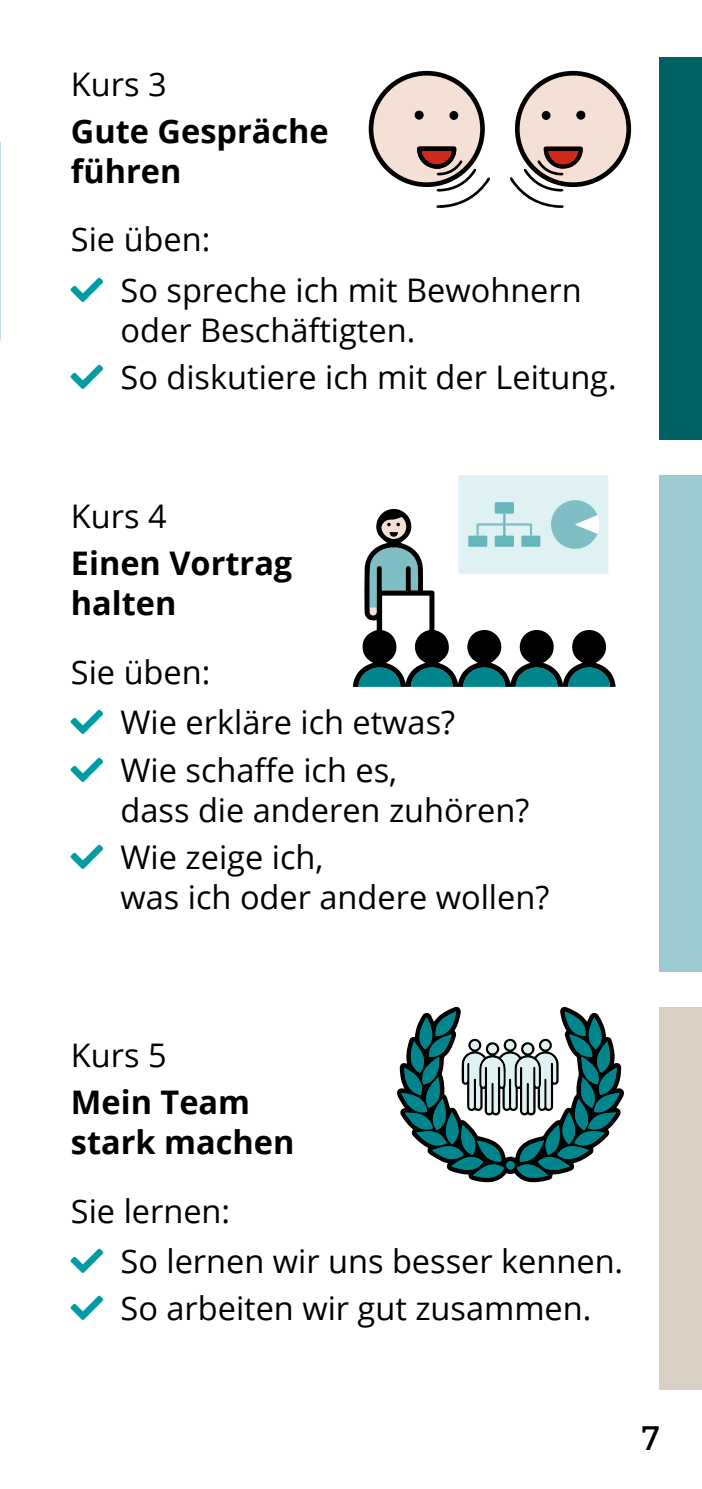
<style>
.page{position:relative;width:702px;height:1489px;background:#fff}
.page>*{position:absolute;margin:0;border:0;box-sizing:border-box;transform-origin:0 0}
.t1{font:33.75px "Bitter";color:#000}
.Liste_Haken_Abstand_1{font:32.5px/40px "Open Sans";color:#000}
.Liste_Haken_Abstand_5{font:32.5px/40px "Open Sans";color:#000}
.Kurse_fett{font:700 32.5px/40px "Open Sans";color:#000}
.Fliesstext_Abstand__1_5{font:32.5px "Open Sans";color:#000}
.Kurse{font:32.5px "Open Sans";color:#000}
.s1{color:#009ba4}
</style>
<div class="page">
<div style="left:659px;top:57px;width:43px;height:382px;background:#006165"></div>
<svg style="left:510px;top:71px;width:121px;height:137px"></svg>
<svg style="left:369px;top:71px;width:121px;height:137px"></svg>
<div style="left:659px;top:475px;width:43px;height:496px;background:#9bcbd0"></div>
<div style="left:659px;top:1006px;width:43px;height:383px;background:#d9cfc3"></div>
<div style="left:458px;top:475px;width:150px;height:99px;background:#e0f1f3;border-radius:3px"></div>
<svg style="left:557px;top:500px;width:37px;height:9px"></svg>
<svg style="left:494px;top:502px;width:20px;height:7px"></svg>
<svg style="left:353px;top:509px;width:262px;height:178px"></svg>
<svg style="left:381px;top:517px;width:26px;height:22px"></svg>
<svg style="left:397px;top:1006px;width:227px;height:176px"></svg>
<div style="left:488px;top:1044px;width:9px;height:9px;background:#e0f1f3;border-radius:50%"></div>
<div style="left:523px;top:1044px;width:9px;height:9px;background:#e0f1f3;border-radius:50%"></div>
<div style="left:470px;top:1041px;width:9px;height:8px;background:#e0f1f3;border-radius:50%"></div>
<div style="left:506px;top:1041px;width:8px;height:8px;background:#e0f1f3;border-radius:50%"></div>
<div style="left:541px;top:1041px;width:8px;height:8px;background:#e0f1f3;border-radius:50%"></div>
<p class="Kurse" style="left:71px;top:62px;width:97px">Kurs 3</p>
<p class="Kurse_fett" style="left:71px;top:110px;width:259px">Gute Gespräche führen</p>
<p class="Fliesstext_Abstand__1_5" style="left:71px;top:217px;width:141px">Sie üben:</p>
<p class="Liste_Haken_Abstand_1" style="left:120px;top:269px;width:462px;text-indent:-50px"><span class="s1">■</span> So spreche ich mit Bewohnern oder Beschäftigten.</p>
<p class="Liste_Haken_Abstand_5" style="left:71px;top:356px;width:547px"><span class="s1">■</span> So diskutiere ich mit der Leitung.</p>
<p class="Kurse" style="left:71px;top:494px;width:97px">Kurs 4</p>
<p class="Kurse_fett" style="left:71px;top:542px;width:223px">Einen Vortrag halten</p>
<p class="Fliesstext_Abstand__1_5" style="left:71px;top:649px;width:141px">Sie üben:</p>
<p class="Liste_Haken_Abstand_1" style="left:71px;top:701px;width:385px"><span class="s1">■</span> Wie erkläre ich etwas?</p>
<p class="Liste_Haken_Abstand_1" style="left:120px;top:749px;width:410px;text-indent:-50px"><span class="s1">■</span> Wie schaffe ich es,<br>dass die anderen zuhören?</p>
<p class="Liste_Haken_Abstand_5" style="left:120px;top:836px;width:430px;text-indent:-50px"><span class="s1">■</span> Wie zeige ich,<br>was ich oder andere wollen?</p>
<p class="Kurse" style="left:71px;top:1033px;width:97px">Kurs 5</p>
<p class="Kurse_fett" style="left:71px;top:1081px;width:225px">Mein Team stark machen</p>
<p class="Fliesstext_Abstand__1_5" style="left:71px;top:1188px;width:161px">Sie lernen:</p>
<p class="Liste_Haken_Abstand_1" style="left:71px;top:1240px;width:554px"><span class="s1">■</span> So lernen wir uns besser kennen.</p>
<p class="Liste_Haken_Abstand_1" style="left:71px;top:1287px;width:522px"><span class="s1">■</span> So arbeiten wir gut zusammen.</p>
<p class="t1" style="left:642px;top:1417px;width:18px">7</p>
</div>
